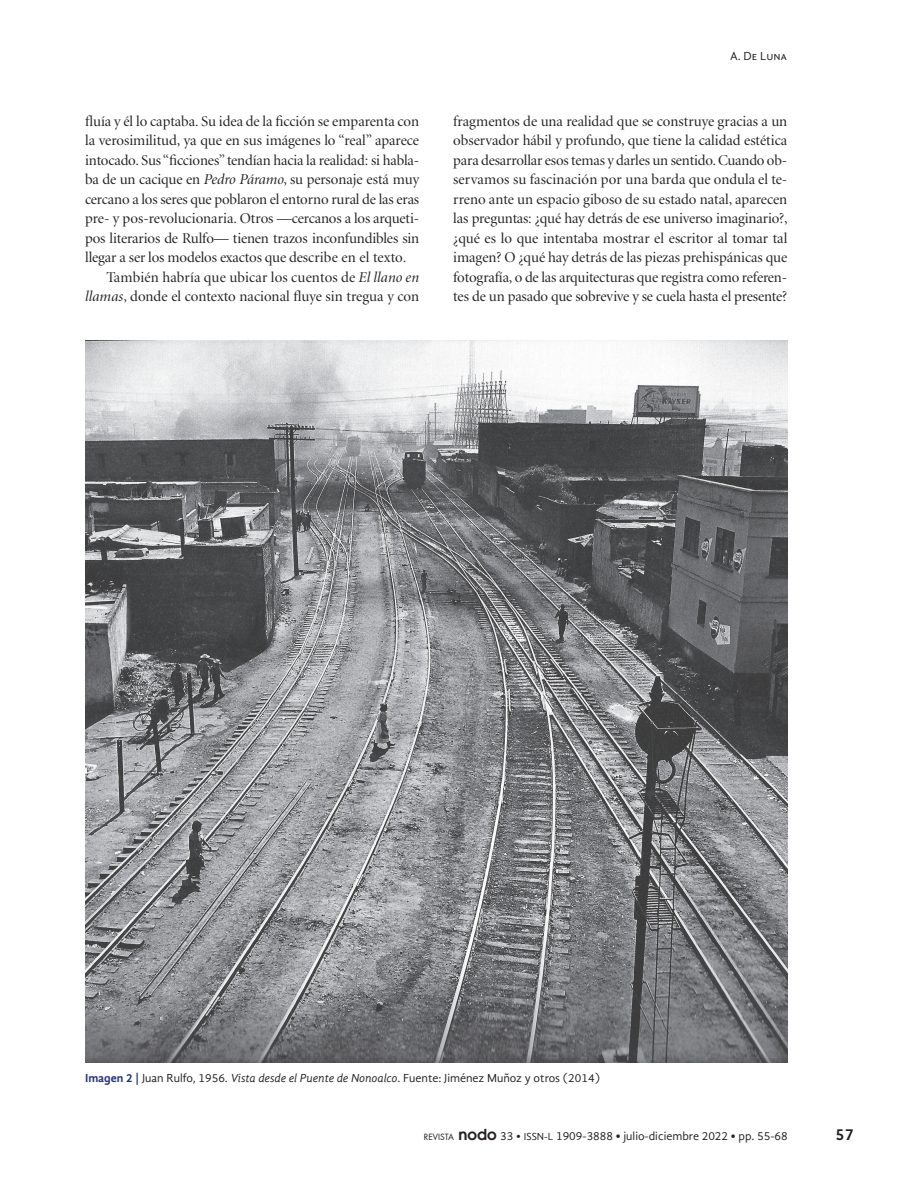
<style>
.page{position:relative;width:915px;height:1191px;background:#fff}
.page>*{position:absolute;margin:0;border:0;box-sizing:border-box;transform-origin:0 0}
.t1{font:700 16.5px "Gandhi Sans";color:#231f20}
.t2{font:15px/19.5px "Minion Display";letter-spacing:-.005em;color:#231f20}
.t3{font:12px "Gandhi Sans";color:#231f20}
.s1{font-style:italic}
.s2{font-weight:700;color:#243279}
.s3{font-family:"Futura";font-size:8.4px}
.s4{font-family:"Avant Garde";font-weight:600;font-size:15px}
.s5{font-size:10.5px}
.s6{font-weight:700}
</style>
<div class="page">
<img style="left:85px;top:340px;width:702px;height:722px">
<p class="t2" style="left:85px;top:112px;width:335px">fluía y él lo captaba. Su idea de la ficción se emparenta con</p>
<p class="t2" style="left:85px;top:131px;width:335px">la verosimilitud, ya que en sus imágenes lo “real” aparece</p>
<p class="t2" style="left:85px;top:151px;width:334px">intocado. Sus “ficciones” tendían hacia la realidad: si habla-</p>
<p class="t2" style="left:85px;top:170px;width:335px">ba de un cacique en <span class="s1">Pedro Páramo</span>, su personaje está muy</p>
<p class="t2" style="left:85px;top:190px;width:335px">cercano a los seres que poblaron el entorno rural de las eras</p>
<p class="t2" style="left:85px;top:209px;width:335px">pre- y pos-revolucionaria. Otros —cercanos a los arqueti-</p>
<p class="t2" style="left:85px;top:229px;width:335px">pos literarios de Rulfo— tienen trazos inconfundibles sin</p>
<p class="t2" style="left:85px;top:248px;width:322px">llegar a ser los modelos exactos que describe en el texto.</p>
<p class="t2" style="left:106px;top:268px;width:314px">También habría que ubicar los cuentos de <span class="s1">El llano en</span></p>
<p class="t2" style="left:85px;top:287px;width:335px"><span class="s1">llamas</span>, donde el contexto nacional fluye sin tregua y con</p>
<p class="t3" style="left:730px;top:49px;width:59px">A. De Luna</p>
<p class="t2" style="left:453px;top:112px;width:336px">fragmentos de una realidad que se construye gracias a un observador hábil y profundo, que tiene la calidad estética para desarrollar esos temas y darles un sentido. Cuando ob&shy;servamos su fascinación por una barda que ondula el te&shy;rreno ante un espacio giboso de su estado natal, aparecen las preguntas: ¿qué hay detrás de ese universo imaginario?, ¿qué es lo que intentaba mostrar el escritor al tomar tal imagen? O ¿qué hay detrás de las piezas prehispánicas que fotografía, o de las arquitecturas que registra como referen&shy;tes de un pasado que sobrevive y se cuela hasta el presente?</p>
<p class="t3" style="left:85px;top:1070px;width:516px"><span class="s2">Imagen 2 |</span> Juan Rulfo, 1956. <span class="s1">Vista desde el Puente de Nonoalco</span>. Fuente: Jiménez Muñoz y otros (2014)</p>
<p class="t3" style="left:423px;top:1129px;width:365px"><span class="s3">REVISTA</span> <span class="s4">nodo</span> 33 • <span class="s5">ISSN-L</span> 1909-3888 <span class="s6">•</span> julio-diciembre 2022 <span class="s6">•</span> pp. 55-68</p>
<p class="t1" style="left:835px;top:1125px;width:20px">57</p>
</div>
